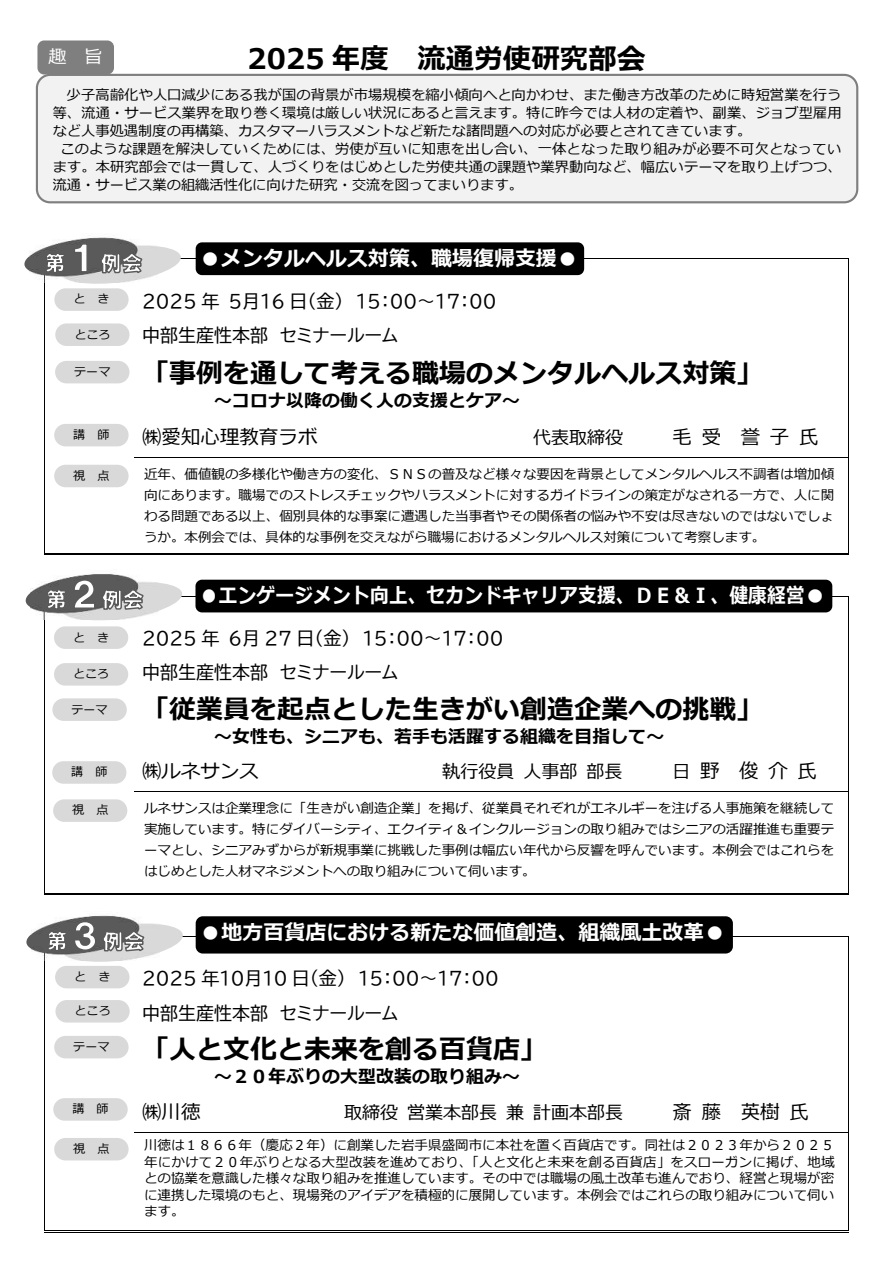
<style>
.page{position:relative;width:893px;height:1263px;background:#fff}
.page>*{position:absolute;margin:0;border:0;box-sizing:border-box;transform-origin:0 0}
.t1{font:700 28.35px "Meiryo";letter-spacing:.005em;color:#000}
.t2{font:700 26.85px "Meiryo";letter-spacing:.005em;color:#000}
.t3{font:700 20.85px "Meiryo";letter-spacing:.01em;color:#fff}
.t4{font:700 20.85px "Meiryo";letter-spacing:.01em;color:#fff;scale:.89 1}
.t5{font:19.35px "Meiryo";letter-spacing:.01em;color:#000}
.t6{font:18px/34px "BIZ UDP Gothic";color:#000}
.t7{font:700 17.85px "Meiryo";letter-spacing:.01em;color:#000}
.t8{font:17.85px "Meiryo";color:#000}
.t9{font:17.85px "Meiryo";color:#fff}
.t10{font:14.1px "Meiryo";letter-spacing:.01em;color:#000}
.t11{font:13.5px/21px "Meiryo";color:#000;text-align:justify}
.t12{font:12px "Meiryo";letter-spacing:.005em;color:#000}
.s1{font-size:17.85px}
</style>
<div class="page">
<hr style="left:135px;top:258px;width:713px;height:1px;background:#000">
<svg style="left:848px;top:258px;width:1px;height:26px"></svg>
<hr style="left:44px;top:284px;width:1px;height:34px;background:#000">
<hr style="left:848px;top:284px;width:1px;height:34px;background:#000">
<hr style="left:44px;top:318px;width:1px;height:34px;background:#000">
<hr style="left:848px;top:318px;width:1px;height:34px;background:#000">
<hr style="left:44px;top:352px;width:1px;height:64px;background:#000">
<hr style="left:848px;top:352px;width:1px;height:64px;background:#000">
<hr style="left:44px;top:416px;width:1px;height:41px;background:#000">
<hr style="left:848px;top:416px;width:1px;height:41px;background:#000">
<hr style="left:134px;top:457px;width:714px;height:1px;background:#000">
<hr style="left:44px;top:458px;width:1px;height:95px;background:#000">
<hr style="left:44px;top:554px;width:90px;height:1px;background:#000">
<hr style="left:44px;top:553px;width:90px;height:1px;background:#000">
<hr style="left:135px;top:554px;width:713px;height:1px;background:#000">
<hr style="left:135px;top:553px;width:713px;height:1px;background:#000">
<hr style="left:848px;top:458px;width:1px;height:95px;background:#000">
<hr style="left:135px;top:596px;width:713px;height:1px;background:#000">
<svg style="left:848px;top:596px;width:1px;height:25px"></svg>
<hr style="left:44px;top:621px;width:1px;height:34px;background:#000">
<hr style="left:848px;top:621px;width:1px;height:34px;background:#000">
<hr style="left:44px;top:655px;width:1px;height:35px;background:#000">
<hr style="left:848px;top:655px;width:1px;height:35px;background:#000">
<hr style="left:44px;top:690px;width:1px;height:63px;background:#000">
<hr style="left:848px;top:690px;width:1px;height:63px;background:#000">
<hr style="left:44px;top:753px;width:1px;height:38px;background:#000">
<hr style="left:848px;top:753px;width:1px;height:38px;background:#000">
<hr style="left:134px;top:791px;width:714px;height:1px;background:#000">
<hr style="left:44px;top:792px;width:1px;height:101px;background:#000">
<hr style="left:44px;top:895px;width:90px;height:1px;background:#000">
<hr style="left:44px;top:893px;width:90px;height:1px;background:#000">
<hr style="left:135px;top:895px;width:713px;height:1px;background:#000">
<hr style="left:135px;top:893px;width:713px;height:1px;background:#000">
<hr style="left:848px;top:792px;width:1px;height:101px;background:#000">
<hr style="left:135px;top:936px;width:713px;height:1px;background:#000">
<svg style="left:848px;top:936px;width:1px;height:26px"></svg>
<hr style="left:44px;top:962px;width:1px;height:34px;background:#000">
<hr style="left:848px;top:962px;width:1px;height:34px;background:#000">
<hr style="left:44px;top:996px;width:1px;height:34px;background:#000">
<hr style="left:848px;top:996px;width:1px;height:34px;background:#000">
<hr style="left:44px;top:1030px;width:1px;height:63px;background:#000">
<hr style="left:848px;top:1030px;width:1px;height:63px;background:#000">
<hr style="left:44px;top:1093px;width:1px;height:39px;background:#000">
<hr style="left:848px;top:1093px;width:1px;height:39px;background:#000">
<hr style="left:134px;top:1132px;width:714px;height:1px;background:#000">
<hr style="left:44px;top:1132px;width:1px;height:98px;background:#000">
<hr style="left:44px;top:1232px;width:90px;height:1px;background:#000">
<hr style="left:44px;top:1230px;width:90px;height:1px;background:#000">
<hr style="left:135px;top:1232px;width:713px;height:1px;background:#000">
<hr style="left:135px;top:1230px;width:713px;height:1px;background:#000">
<hr style="left:848px;top:1132px;width:1px;height:98px;background:#000">
<div style="left:55px;top:966px;width:74px;height:22px;background:#d9d9d9;border-radius:11px"></div>
<div style="left:54px;top:626px;width:74px;height:23px;background:#d9d9d9;border-radius:11px"></div>
<div style="left:54px;top:288px;width:75px;height:23px;background:#d9d9d9;border-radius:11px"></div>
<div style="left:55px;top:323px;width:74px;height:23px;background:#d9d9d9;border-radius:11px"></div>
<div style="left:55px;top:1000px;width:75px;height:23px;background:#d9d9d9;border-radius:11px"></div>
<div style="left:54px;top:663px;width:74px;height:23px;background:#d9d9d9;border-radius:11px"></div>
<div style="left:54px;top:1036px;width:75px;height:22px;background:#d9d9d9;border-radius:11px"></div>
<div style="left:52px;top:698px;width:75px;height:23px;background:#d9d9d9;border-radius:11px"></div>
<div style="left:55px;top:361px;width:74px;height:22px;background:#d9d9d9;border-radius:11px"></div>
<div style="left:53px;top:1098px;width:75px;height:23px;background:#d9d9d9;border-radius:11px"></div>
<div style="left:54px;top:424px;width:75px;height:22px;background:#d9d9d9;border-radius:11px"></div>
<div style="left:53px;top:799px;width:74px;height:23px;background:#d9d9d9;border-radius:11px"></div>
<div style="left:54px;top:465px;width:75px;height:22px;background:#d9d9d9;border-radius:11px"></div>
<div style="left:54px;top:1138px;width:75px;height:22px;background:#d9d9d9;border-radius:11px"></div>
<div style="left:52px;top:761px;width:74px;height:23px;background:#d9d9d9;border-radius:11px"></div>
<div style="left:37px;top:75px;width:820px;height:127px;background:#f2f2f2;border-radius:13px"></div>
<div style="left:36px;top:74px;width:822px;height:129px;border:2px solid #7f7f7f;border-radius:13px"></div>
<svg style="left:24px;top:237px;width:157px;height:47px"></svg>
<svg style="left:26px;top:915px;width:157px;height:47px"></svg>
<div style="left:37px;top:40px;width:77px;height:35px;background:#7f7f7f;border-radius:7px"></div>
<div style="left:197px;top:581px;width:633px;height:30px;background:#000;border-radius:5px"></div>
<div style="left:195px;top:580px;width:637px;height:32px;border:3px solid #000;border-radius:5px"></div>
<svg style="left:25px;top:574px;width:157px;height:47px"></svg>
<div style="left:197px;top:244px;width:385px;height:30px;background:#000;border-radius:5px"></div>
<div style="left:196px;top:242px;width:388px;height:33px;border:3px solid #000;border-radius:5px"></div>
<div style="left:197px;top:918px;width:534px;height:34px;background:#000;border-radius:6px"></div>
<div style="left:196px;top:916px;width:537px;height:38px;border:3px solid #000;border-radius:6px"></div>
<h3 class="t9" style="left:48px;top:44px;width:55px">趣 旨</h3>
<h1 class="t1" style="left:248px;top:39px;width:399px">2025 年度 流通労使研究部会</h1>
<p class="t10" style="left:67px;top:85px;width:776px">少子高齢化や人口減少にある我が国の背景が市場規模を縮小傾向へと向かわせ、また働き方改革のために時短営業を行う</p>
<p class="t10" style="left:53px;top:103px;width:790px">等、流通・サービス業界を取り巻く環境は厳しい状況にあると言えます。特に昨今では人材の定着や、副業、ジョブ型雇用</p>
<p class="t10" style="left:53px;top:121px;width:700px">など人事処遇制度の再構築、カスタマーハラスメントなど新たな諸問題への対応が必要とされてきています。</p>
<p class="t10" style="left:60px;top:139px;width:782px">このような課題を解決していくためには、労使が互いに知恵を出し合い、一体となった取り組みが必要不可欠となってい</p>
<p class="t10" style="left:53px;top:157px;width:790px">ます。本研究部会では一貫して、人づくりをはじめとした労使共通の課題や業界動向など、幅広いテーマを取り上げつつ、</p>
<p class="t10" style="left:53px;top:175px;width:472px">流通・サービス業の組織活性化に向けた研究・交流を図ってまいります。</p>
<p class="t12" style="left:73px;top:291px;width:38px">と き</p>
<p class="t12" style="left:74px;top:326px;width:38px">ところ</p>
<p class="t12" style="left:74px;top:363px;width:38px">テーマ</p>
<p class="t12" style="left:73px;top:426px;width:38px">講 師</p>
<p class="t12" style="left:73px;top:467px;width:38px">視 点</p>
<p class="t12" style="left:73px;top:629px;width:38px">と き</p>
<p class="t12" style="left:73px;top:666px;width:38px">ところ</p>
<p class="t12" style="left:71px;top:701px;width:38px">テーマ</p>
<p class="t12" style="left:71px;top:764px;width:38px">講 師</p>
<p class="t12" style="left:72px;top:802px;width:38px">視 点</p>
<p class="t12" style="left:74px;top:968px;width:38px">と き</p>
<p class="t12" style="left:75px;top:1002px;width:38px">ところ</p>
<p class="t12" style="left:73px;top:1038px;width:38px">テーマ</p>
<p class="t12" style="left:72px;top:1101px;width:38px">講 師</p>
<p class="t12" style="left:73px;top:1140px;width:38px">視 点</p>
<h3 class="t3" style="left:200px;top:244px;width:379px">●メンタルヘルス対策、職場復帰支援●</h3>
<h3 class="t6" style="left:142px;top:284px;width:356px">２０２5 年５月１6 日（金） １５：００～１７：０0中部生産性本部 セミナールーム</h3>
<h2 class="t2" style="left:142px;top:355px;width:622px">「事例を通して考える職場のメンタルヘルス対策」</h2>
<h3 class="t7" style="left:214px;top:388px;width:307px">〜コロナ以降の働く人の支援とケア〜</h3>
<h3 class="t5" style="left:142px;top:423px;width:177px">㈱愛知心理教育ラボ</h3>
<h3 class="t8" style="left:533px;top:425px;width:91px">代表取締役</h3>
<h3 class="t5" style="left:672px;top:423px;width:148px">毛受 誉子氏</h3>
<p class="t11" style="left:144px;top:464px;width:691px">近年、価値観の多様化や働き方の変化、ＳＮＳの普及など様々な要因を背景としてメンタルヘルス不調者は増加傾向にあります。職場でのストレスチェックやハラスメントに対するガイドラインの策定がなされる一方で、人に関わる問題である以上、個別具体的な事案に遭遇した当事者やその関係者の悩みや不安は尽きないのではないでしょうか。本例会では、具体的な事例を交えながら職場におけるメンタルヘルス対策について考察します。</p>
<h3 class="t4" style="left:200px;top:581px;width:704px">●エンゲージメント向上、セカンドキャリア支援、ＤＥ＆Ｉ、健康経営●</h3>
<h3 class="t6" style="left:142px;top:621px;width:363px">２０２5 年６月 27 日（金） １５：００～１７：００中部生産性本部 セミナールーム</h3>
<h2 class="t2" style="left:142px;top:691px;width:622px">「従業員を起点とした生きがい創造企業への挑戦」</h2>
<h3 class="t7" style="left:214px;top:724px;width:451px">〜女性も、シニアも、若手も活躍する組織を目指して〜</h3>
<h3 class="t5" style="left:142px;top:758px;width:118px">㈱ルネサンス</h3>
<h3 class="t8" style="left:442px;top:759px;width:181px">執行役員人事部部長</h3>
<h3 class="t5" style="left:672px;top:758px;width:146px"><span class="s1">日</span>野 俊介氏</h3>
<p class="t11" style="left:144px;top:799px;width:691px">ルネサンスは企業理念に「生きがい創造企業」を掲げ、従業員それぞれがエネルギーを注げる人事施策を継続して実施しています。特にダイバーシティ、エクイティ＆インクルージョンの取り組みではシニアの活躍推進も重要テーマとし、シニアみずからが新規事業に挑戦した事例は幅広い年代から反響を呼んでいます。本例会ではこれらをはじめとした人材マネジメントへの取り組みについて伺います。</p>
<h3 class="t3" style="left:200px;top:918px;width:526px">●地方百貨店における新たな価値創造、組織風土改革●</h3>
<h3 class="t6" style="left:142px;top:962px;width:358px">２０２5 年１０月１0 日（金） １５：００～１７：００中部生産性本部 セミナールーム</h3>
<h2 class="t2" style="left:142px;top:1031px;width:406px">「人と文化と未来を創る百貨店」</h2>
<h3 class="t7" style="left:214px;top:1064px;width:307px">〜２０年ぶりの大型改装の取り組み〜</h3>
<h3 class="t5" style="left:142px;top:1098px;width:60px">㈱川徳</h3>
<h3 class="t8" style="left:344px;top:1100px;width:280px">取締役営業本部長兼計画本部長</h3>
<h3 class="t5" style="left:672px;top:1098px;width:138px">斎藤 英樹氏</h3>
<p class="t11" style="left:144px;top:1138px;width:692px;line-height:16.5px">川徳は１８６６年（慶応２年）に創業した岩手県盛岡市に本社を置く百貨店です。同社は２０２３年から２０２５年にかけて２０年ぶりとなる大型改装を進めており、「人と文化と未来を創る百貨店」をスローガンに掲げ、地域との協業を意識した様々な取り組みを推進しています。その中では職場の風土改革も進んでおり、経営と現場が密に連携した環境のもと、現場発のアイデアを積極的に展開しています。本例会ではこれらの取り組みについて伺います。</p>
</div>
